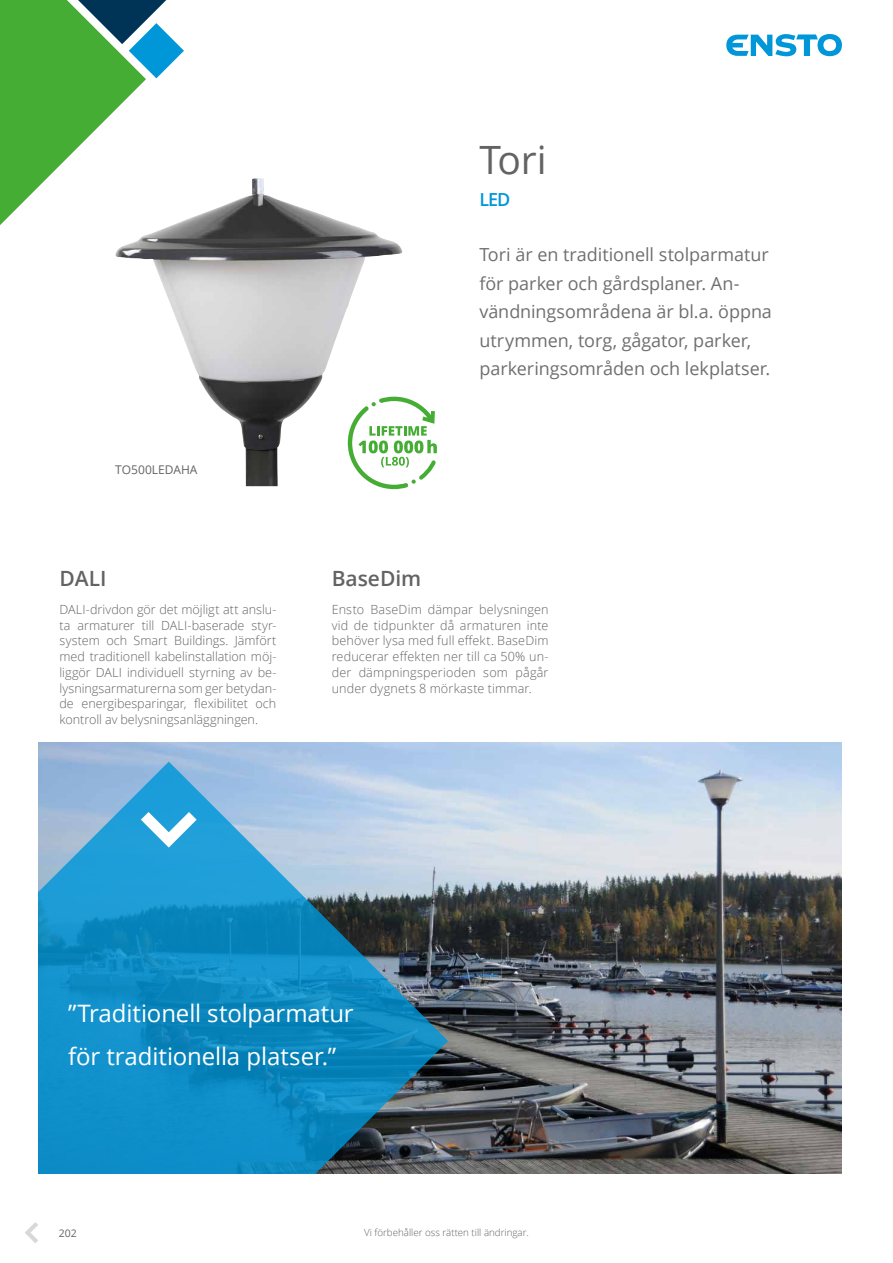
<style>
.page{position:relative;width:893px;height:1263px;background:#fff}
.page>*{position:absolute;margin:0;border:0;box-sizing:border-box;transform-origin:0 0}
.t1{font:39px "Open Sans";color:#646363}
.t2{font:24px/43.5px "Open Sans";letter-spacing:-.005em;color:#fff}
.t3{font:600 21px "Open Sans";color:#646363}
.t4{font:18px/28.5px "Open Sans";letter-spacing:-.005em;color:#706f6f}
.t5{font:600 18px "Open Sans";color:#0097d9}
.t6{font:300 12.6px/15.8px "Open Sans";letter-spacing:.01em;color:#646363;text-align:justify}
.t7{font:12px "Open Sans";color:#646363}
.t8{font:10.5px "Open Sans";color:#646363}
.t9{font:300 9.75px "Open Sans";color:#646363}
</style>
<div class="page">
<svg style="left:726px;top:34px;width:116px;height:22px"></svg>
<svg style="left:0;top:0;width:184px;height:225px"></svg>
<svg style="left:25px;top:1222px;width:13px;height:21px"></svg>
<img style="left:39px;top:742px;width:803px;height:432px">
<img style="left:115px;top:178px;width:287px;height:308px">
<svg style="left:39px;top:761px;width:409px;height:413px;background:#3892bf"></svg>
<svg style="left:141px;top:812px;width:56px;height:35px"></svg>
<svg style="left:348px;top:397px;width:89px;height:92px"></svg>
<h1 class="t1" style="left:479px;top:133px;width:69px">Tori</h1>
<h3 class="t5" style="left:479px;top:187px;width:33px">LED</h3>
<p class="t7" style="left:115px;top:462px;width:84px">TO500LEDAHA</p>
<h3 class="t3" style="left:60px;top:564px;width:49px">DALI</h3>
<p class="t6" style="left:60px;top:601px;width:218px">DALI-drivdon gör det möjligt att anslu&shy;ta armaturer till DALI-baserade styr&shy;system och Smart Buildings. Jämfört med traditionell kabelinstallation möj&shy;liggör DALI individuell styrning av be&shy;lysningsarmaturerna som ger betydan&shy;de energibesparingar, flexibilitet och kontroll av belysningsanläggningen.</p>
<h3 class="t4" style="left:479px;top:240px;width:294px">Tori är en traditionell stolparmatur för parker och gårdsplaner. An&shy;vändningsområdena är bl.a. öppna utrymmen, torg, gågator, parker, parkeringsområden och lekplatser.</h3>
<h3 class="t3" style="left:332px;top:564px;width:91px">BaseDim</h3>
<p class="t6" style="left:332px;top:601px;width:218px">Ensto BaseDim dämpar belysningen vid de tidpunkter då armaturen inte behöver lysa med full effekt. BaseDim reducerar effekten ner till ca 50% un&shy;der dämpningsperioden som pågår under dygnets 8 mörkaste timmar.</p>
<h2 class="t2" style="left:68px;top:991px;width:287px">”Traditionell stolparmatur för traditionella platser.”</h2>
<p class="t8" style="left:59px;top:1226px;width:20px">202</p>
<p class="t9" style="left:364px;top:1226px;width:166px">Vi förbehåller oss rätten till ändringar.</p>
</div>
